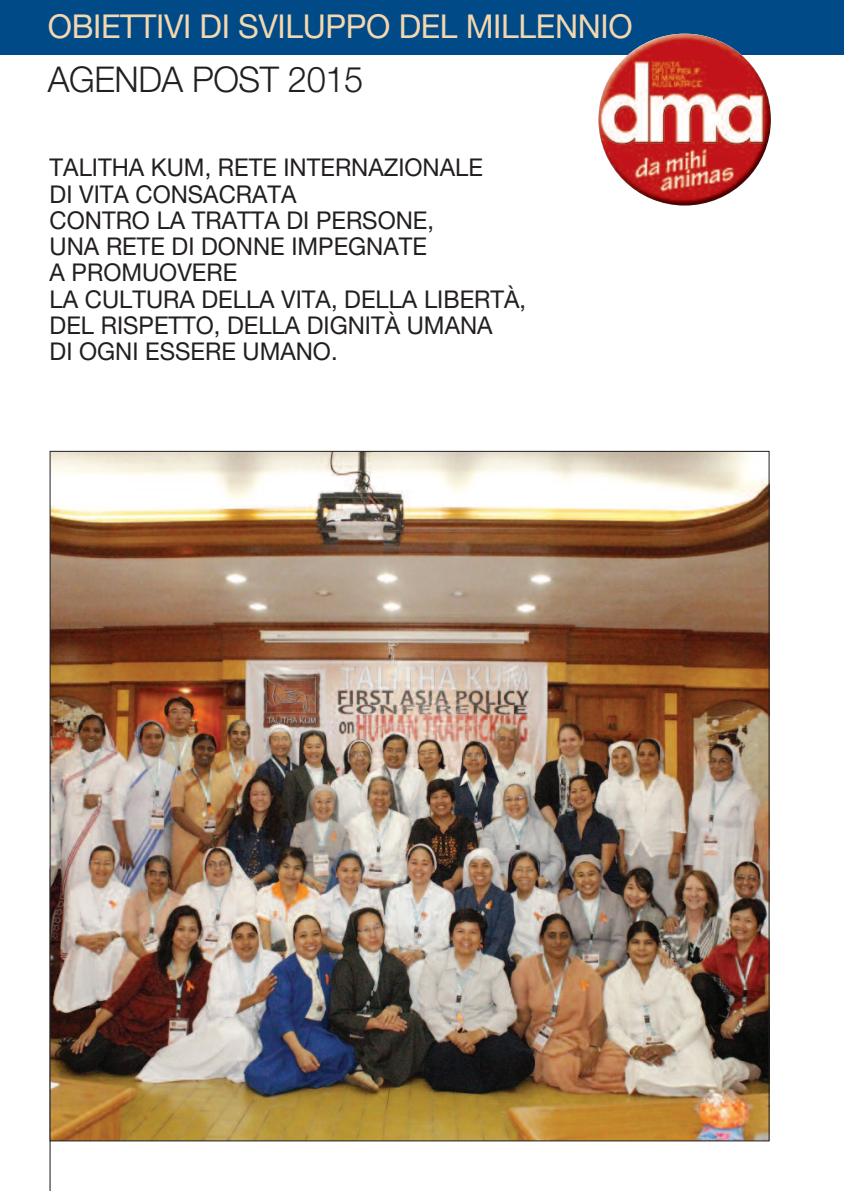
<style>
.page{position:relative;width:844px;height:1191px;background:#fff}
.page>*{position:absolute;margin:0;border:0;box-sizing:border-box;transform-origin:0 0}
.t1{font:300 35.52px "Helvetica Neue LT Pro";letter-spacing:-.01em;color:#231f20}
.t2{font:32.9px "Helvetica Neue LT Pro";letter-spacing:-.01em;color:#f4d7af}
.t3{font:24.5px/26.2px "Helvetica Neue LT Pro";color:#231f20}
</style>
<div class="page">
<hr style="left:843px;top:1116px;width:1px;height:75px;background:#e1a84f">
<hr style="left:49px;top:868px;width:2px;height:323px;background:#231f20">
<img style="left:52px;top:453px;width:715px;height:686px">
<div style="left:0;top:0;width:843px;height:55px;background:#004b87"></div>
<img style="left:598px;top:34px;width:172px;height:171px;border-radius:50%">
<h2 class="t2" style="left:48px;top:15px;width:586px">OBIETTIVI DI SVILUPPO DEL MILLENNIO</h2>
<h1 class="t1" style="left:48px;top:67px;width:317px">AGENDA POST 2015</h1>
<p class="t3" style="left:50px;top:157px;width:478px">TALITHA KUM, RETE INTERNAZIONALE<br>DI VITA CONSACRATA<br>CONTRO LA TRATTA DI PERSONE,<br>UNA RETE DI DONNE IMPEGNATE<br>A PROMUOVERE<br>LA CULTURA DELLA VITA, DELLA LIBERTÀ,<br>DEL RISPETTO, DELLA DIGNITÀ UMANA<br>DI OGNI ESSERE UMANO.</p>
</div>
